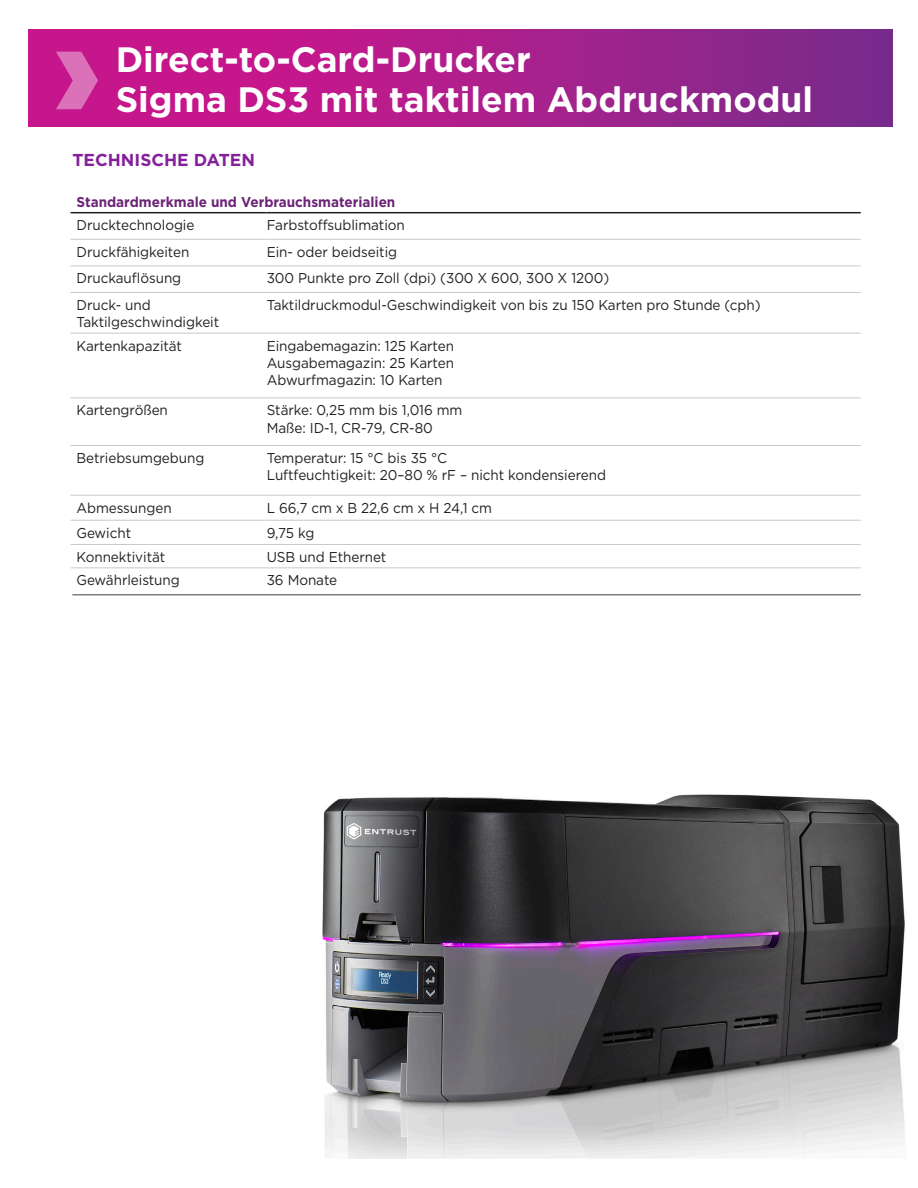
<style>
.page{position:relative;width:918px;height:1188px;background:#fff}
.page>*{position:absolute;margin:0;border:0;box-sizing:border-box;transform-origin:0 0}
.Headline{font:700 35.25px/39.8px "Gotham";color:#fff}
.Technical_Specificat{font:700 17.25px "Gotham";color:#85209b}
.t1{font:14.25px/17.2px "Gotham";letter-spacing:-.005em;color:#231f20;scale:.95 1}
.t2{font:700 14.25px "Gotham";color:#6c2476;scale:.95 1}
</style>
<div class="page">
<hr style="left:70px;top:567px;width:197px;height:1px;background:#c7c8ca">
<hr style="left:267px;top:567px;width:594px;height:1px;background:#c7c8ca">
<hr style="left:70px;top:239px;width:197px;height:1px;background:#c7c8ca">
<hr style="left:267px;top:239px;width:594px;height:1px;background:#c7c8ca">
<hr style="left:70px;top:266px;width:197px;height:1px;background:#c7c8ca">
<hr style="left:267px;top:266px;width:594px;height:1px;background:#c7c8ca">
<hr style="left:70px;top:292px;width:197px;height:1px;background:#c7c8ca">
<hr style="left:267px;top:292px;width:594px;height:1px;background:#c7c8ca">
<hr style="left:70px;top:212px;width:197px;height:1px;background:#231f20">
<hr style="left:267px;top:212px;width:594px;height:1px;background:#231f20">
<hr style="left:70px;top:333px;width:197px;height:1px;background:#c7c8ca">
<hr style="left:267px;top:333px;width:594px;height:1px;background:#c7c8ca">
<hr style="left:70px;top:398px;width:197px;height:1px;background:#c7c8ca">
<hr style="left:267px;top:398px;width:594px;height:1px;background:#c7c8ca">
<hr style="left:70px;top:445px;width:197px;height:1px;background:#c7c8ca">
<hr style="left:267px;top:445px;width:594px;height:1px;background:#c7c8ca">
<hr style="left:70px;top:495px;width:197px;height:1px;background:#c7c8ca">
<hr style="left:267px;top:495px;width:594px;height:1px;background:#c7c8ca">
<hr style="left:70px;top:520px;width:197px;height:1px;background:#c7c8ca">
<hr style="left:267px;top:520px;width:594px;height:1px;background:#c7c8ca">
<hr style="left:70px;top:544px;width:197px;height:1px;background:#c7c8ca">
<hr style="left:267px;top:544px;width:594px;height:1px;background:#c7c8ca">
<hr style="left:72px;top:595px;width:789px;height:1px;background:#231f20">
<img style="left:322px;top:794px;width:583px;height:365px">
<svg style="left:29px;top:29px;width:864px;height:98px;background:#a91e8b"></svg>
<svg style="left:56px;top:52px;width:42px;height:57px;background:#d24da7"></svg>
<p class="Headline" style="left:116px;top:40px;width:699px">Direct-to-Card-Drucker<br>Sigma DS3 mit taktilem Abdruckmodul</p>
<p class="Technical_Specificat" style="left:72px;top:148px;width:184px">TECHNISCHE DATEN</p>
<p class="t2" style="left:76px;top:192px;width:337px">Standardmerkmale und Verbrauchsmaterialien</p>
<p class="t1" style="left:76px;top:216px;width:126px">Drucktechnologie</p>
<p class="t1" style="left:267px;top:216px;width:147px">Farbstoffsublimation</p>
<p class="t1" style="left:76px;top:243px;width:120px">Druckfähigkeiten</p>
<p class="t1" style="left:267px;top:243px;width:139px">Ein- oder beidseitig</p>
<p class="t1" style="left:76px;top:269px;width:112px">Druckauflösung</p>
<p class="t1" style="left:267px;top:269px;width:362px">300 Punkte pro Zoll (dpi) (300 X 600, 300 X 1200)</p>
<p class="t1" style="left:76px;top:296px;width:152px">Druck- und<br>Taktilgeschwindigkeit</p>
<p class="t1" style="left:267px;top:296px;width:521px">Taktildruckmodul-Geschwindigkeit von bis zu 150 Karten pro Stunde (cph)</p>
<p class="t1" style="left:76px;top:337px;width:113px">Kartenkapazität</p>
<p class="t1" style="left:267px;top:337px;width:199px">Eingabemagazin: 125 Karten</p>
<p class="t1" style="left:267px;top:354px;width:199px">Ausgabemagazin: 25 Karten</p>
<p class="t1" style="left:267px;top:371px;width:187px">Abwurfmagazin: 10 Karten</p>
<p class="t1" style="left:76px;top:401px;width:98px">Kartengrößen</p>
<p class="t1" style="left:267px;top:401px;width:207px">Stärke: 0,25 mm bis 1,016 mm</p>
<p class="t1" style="left:267px;top:419px;width:176px">Maße: ID-1, CR-79, CR-80</p>
<p class="t1" style="left:76px;top:449px;width:136px">Betriebsumgebung</p>
<p class="t1" style="left:267px;top:449px;width:191px">Temperatur: 15 °C bis 35 °C</p>
<p class="t1" style="left:267px;top:466px;width:359px">Luftfeuchtigkeit: 20–80 % rF – nicht kondensierend</p>
<p class="t1" style="left:76px;top:499px;width:102px">Abmessungen</p>
<p class="t1" style="left:267px;top:499px;width:239px">L 66,7 cm x B 22,6 cm x H 24,1 cm</p>
<p class="t1" style="left:76px;top:524px;width:59px">Gewicht</p>
<p class="t1" style="left:267px;top:524px;width:52px">9,75 kg</p>
<p class="t1" style="left:76px;top:548px;width:95px">Konnektivität</p>
<p class="t1" style="left:267px;top:548px;width:127px">USB und Ethernet</p>
<p class="t1" style="left:76px;top:571px;width:110px">Gewährleistung</p>
<p class="t1" style="left:267px;top:571px;width:76px">36 Monate</p>
</div>
